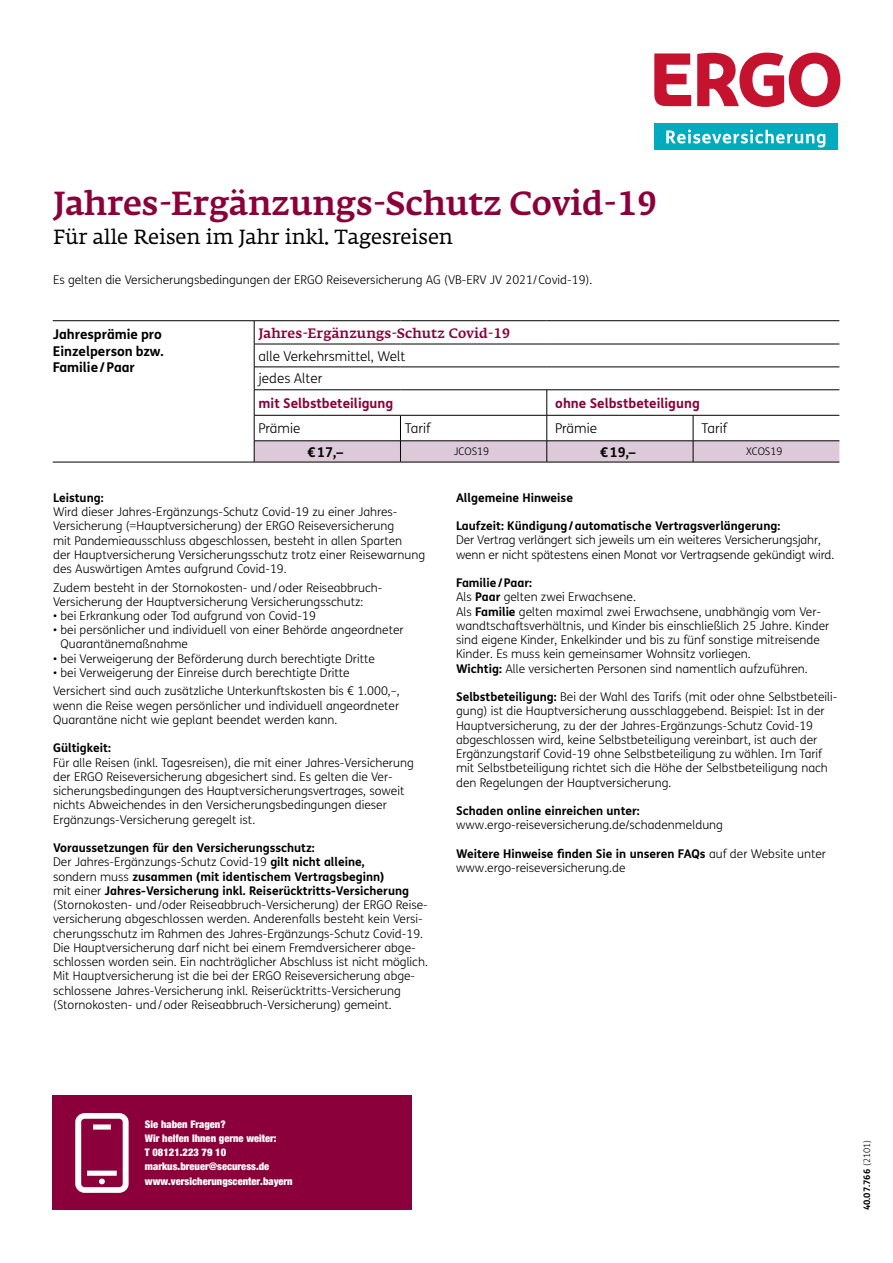
<style>
.page{position:relative;width:893px;height:1263px;background:#fff}
.page>*{position:absolute;margin:0;border:0;box-sizing:border-box;transform-origin:0 0}
.t1{font:500 33px "Fedra Serif A Pro";color:#8b003a}
.t2{font:20.25px "Fedra Serif A Pro";color:#000}
.t3{font:300 13.5px/23px "FS Me";color:#000}
.t4{font:700 13.5px/16.2px "FS Me";color:#000}
.t5{font:700 13.5px "FS Me";color:#8b003a}
.t6{font:500 13.5px "Fedra Serif A Pro";letter-spacing:.01em;color:#8b003a}
.t7{font:300 12px/14.2px "FS Me";color:#000}
.t8{font:700 12px "FS Me";color:#000}
.t9{font:900 condensed 10.5px/14.4px "Helvetica Neue LT Std";color:#fff}
.t10{font:300 10.5px "FS Me";color:#000}
.t11{font:700 9px "FS Me";color:#000}
.s1{font-weight:700}
.s2{font-weight:300}
</style>
<div class="page">
<div style="left:53px;top:1095px;width:359px;height:115px;background:#8b003a"></div>
<svg style="left:75px;top:1113px;width:54px;height:80px"></svg>
<hr style="left:53px;top:462px;width:201px;height:1px;background:#000">
<hr style="left:254px;top:462px;width:146px;height:1px;background:#000">
<hr style="left:400px;top:462px;width:147px;height:1px;background:#000">
<hr style="left:547px;top:462px;width:146px;height:1px;background:#000">
<hr style="left:693px;top:462px;width:146px;height:1px;background:#000">
<svg style="left:254px;top:321px;width:585px;height:141px"></svg>
<hr style="left:53px;top:320px;width:201px;height:1px;background:#000">
<hr style="left:254px;top:320px;width:146px;height:1px;background:#000">
<hr style="left:400px;top:320px;width:147px;height:1px;background:#000">
<hr style="left:547px;top:320px;width:146px;height:1px;background:#000">
<hr style="left:693px;top:320px;width:146px;height:1px;background:#000">
<svg style="left:697px;top:53px;width:143px;height:54px"></svg>
<svg style="left:654px;top:53px;width:37px;height:53px"></svg>
<div style="left:654px;top:124px;width:183px;height:26px;background:#00abbd"></div>
<svg style="left:666px;top:130px;width:159px;height:18px"></svg>
<h1 class="t1" style="left:53px;top:185px;width:605px">Jahres-Ergänzungs-Schutz Covid-19</h1>
<h2 class="t2" style="left:53px;top:225px;width:401px">Für alle Reisen im Jahr inkl. Tagesreisen</h2>
<p class="t7" style="left:53px;top:272px;width:541px">Es gelten die Versicherungsbedingungen der ERGO Reiseversicherung AG (VB-ERV JV 2021/Covid-19).</p>
<p class="t4" style="left:53px;top:326px;width:113px">Jahresprämie pro<br>Einzelperson bzw.<br>Familie/Paar</p>
<p class="t6" style="left:258px;top:325px;width:253px">Jahres-Ergänzungs-Schutz Covid-19</p>
<p class="t3" style="left:259px;top:344px;width:148px">alle Verkehrsmittel, Welt jedes Alter</p>
<p class="t5" style="left:259px;top:392px;width:136px">mit Selbstbeteiligung</p>
<p class="t5" style="left:555px;top:392px;width:146px">ohne Selbstbeteiligung</p>
<p class="t3" style="left:259px;top:416px;width:43px">Prämie</p>
<p class="t3" style="left:405px;top:416px;width:27px">Tarif</p>
<p class="t3" style="left:555px;top:416px;width:43px">Prämie</p>
<p class="t3" style="left:702px;top:416px;width:27px">Tarif</p>
<p class="t4" style="left:308px;top:443px;width:37px">€17,–</p>
<p class="t10" style="left:454px;top:444px;width:37px">JCOS19</p>
<p class="t4" style="left:600px;top:443px;width:37px">€19,–</p>
<p class="t10" style="left:746px;top:444px;width:38px">XCOS19</p>
<p class="t8" style="left:53px;top:488px;width:52px">Leistung:</p>
<p class="t7" style="left:53px;top:504px;width:373px">Wird dieser Jahres-Ergänzungs-Schutz Covid-19 zu einer Jahres-Versicherung (=Hauptversicherung) der ERGO Reiseversicherung<br>mit Pandemieausschluss abgeschlossen, besteht in allen Sparten<br>der Hauptversicherung Versicherungsschutz trotz einer Reisewarnung des Auswärtigen Amtes aufgrund Covid-19.</p>
<p class="t7" style="left:53px;top:580px;width:331px">Zudem besteht in der Stornokosten- und/oder Reiseabbruch-<br>Versicherung der Hauptversicherung Versicherungsschutz:</p>
<p class="t7" style="left:53px;top:608px;width:264px">• bei Erkrankung oder Tod aufgrund von Covid-19</p>
<p class="t7" style="left:61px;top:622px;width:345px;text-indent:-7px">• bei persönlicher und individuell von einer Behörde angeordneter<br>Quarantänemaßnahme</p>
<p class="t7" style="left:53px;top:651px;width:323px">• bei Verweigerung der Beförderung durch berechtigte Dritte</p>
<p class="t7" style="left:53px;top:663px;width:348px;line-height:18.5px">• bei Verweigerung der Einreise durch berechtigte Dritte<br>Versichert sind auch zusätzliche Unterkunftskosten bis € 1.000,–,</p>
<p class="t7" style="left:53px;top:698px;width:348px">wenn die Reise wegen persönlicher und individuell angeordneter<br>Quarantäne nicht wie geplant beendet werden kann.</p>
<p class="t8" style="left:53px;top:739px;width:59px">Gültigkeit:</p>
<p class="t7" style="left:53px;top:755px;width:362px">Für alle Reisen (inkl. Tagesreisen), die mit einer Jahres-Versicherung der ERGO Reiseversicherung abgesichert sind. Es gelten die Ver&shy;sicherungsbedingungen des Hauptversicherungsvertrages, soweit nichts Abweichendes in den Versicherungsbedingungen dieser Ergänzungs-Versicherung geregelt ist.</p>
<p class="t7" style="left:53px;top:840px;width:376px"><span class="s1">Voraussetzungen für den Versicherungsschutz:<br></span>Der Jahres-Ergänzungs-Schutz Covid-19 <span class="s1">gilt nicht alleine,<br></span>sondern muss <span class="s1">zusammen (mit identischem Vertragsbeginn)<br></span>mit einer <span class="s1">Jahres-Versicherung inkl. Reiserücktritts-Versicherung </span>(Stornokosten- und/oder Reiseabbruch-Versicherung) der ERGO Reise&shy;versicherung abgeschlossen werden. Anderenfalls besteht kein Versi&shy;cherungsschutz im Rahmen des Jahres-Ergänzungs-Schutz Covid-19.<br>Die Hauptversicherung darf nicht bei einem Fremdversicherer abge&shy;schlossen worden sein. Ein nachträglicher Abschluss ist nicht möglich.<br>Mit Hauptversicherung ist die bei der ERGO Reiseversicherung abge&shy;schlossene Jahres-Versicherung inkl. Reiserücktritts-Versicherung (Stornokosten- und/oder Reiseabbruch-Versicherung) gemeint.</p>
<p class="t8" style="left:456px;top:488px;width:118px">Allgemeine Hinweise</p>
<p class="t8" style="left:456px;top:516px;width:326px">Laufzeit: Kündigung/automatische Vertragsverlängerung:</p>
<p class="t7" style="left:456px;top:533px;width:380px">Der Vertrag verlängert sich jeweils um ein weiteres Versicherungsjahr, wenn er nicht spätestens einen Monat vor Vertragsende gekündigt wird.</p>
<p class="t7" style="left:456px;top:575px;width:375px"><span class="s1">Familie/Paar:<br></span>Als <span class="s1">Paar</span> gelten zwei Erwachsene.<br>Als <span class="s1">Familie</span> gelten maximal zwei Erwachsene, unabhängig vom Ver&shy;wandtschaftsverhältnis, und Kinder bis einschließlich 25 Jahre. Kinder sind eigene Kinder, Enkelkinder und bis zu fünf sonstige mitreisende Kinder. Es muss kein gemeinsamer Wohnsitz vorliegen.<br><span class="s1">Wichtig:</span> Alle versicherten Personen sind namentlich aufzuführen.</p>
<p class="t7" style="left:456px;top:689px;width:383px"><span class="s1">Selbstbeteiligung:</span> Bei der Wahl des Tarifs (mit oder ohne Selbstbeteili&shy;gung) ist die Hauptversicherung ausschlaggebend. Beispiel: Ist in der Hauptversicherung, zu der der Jahres-Ergänzungs-Schutz Covid-19 abgeschlossen wird, keine Selbstbeteiligung vereinbart, ist auch der Ergänzungstarif Covid-19 ohne Selbstbeteiligung zu wählen. Im Tarif mit Selbstbeteiligung richtet sich die Höhe der Selbstbeteiligung nach den Regelungen der Hauptversicherung.</p>
<p class="t8" style="left:456px;top:801px;width:185px">Schaden online einreichen unter:</p>
<p class="t7" style="left:456px;top:818px;width:268px">www.ergo-reiseversicherung.de/schadenmeldung</p>
<p class="t7" style="left:456px;top:846px;width:371px"><span class="s1">Weitere Hinweise finden Sie in unseren FAQs</span> auf der Website unter www.ergo-reiseversicherung.de</p>
<p class="t9" style="left:145px;top:1117px;width:133px">Sie haben Fragen?<br>Wir helfen Ihnen gerne weiter:</p>
<p class="t9" style="left:145px;top:1144px;width:126px">T 08121.223 79 10 markus.breuer@securess.de</p>
<p class="t9" style="left:145px;top:1174px;width:149px">www.versicherungscenter.bayern</p>
<p class="t11" style="left:860px;top:1210px;width:72px;rotate:-90deg">40.07.766 <span class="s2">(2101)</span></p>
</div>
